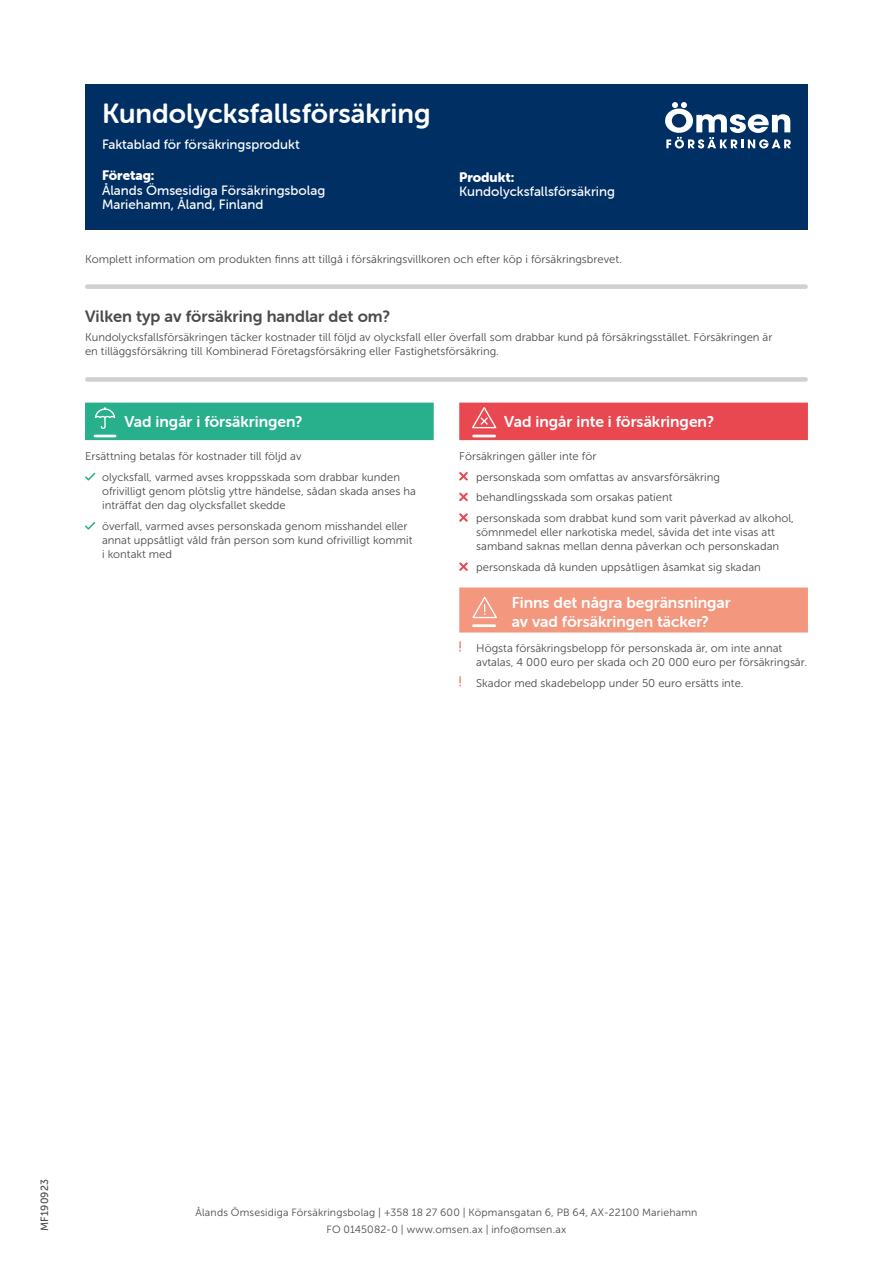
<style>
.page{position:relative;width:893px;height:1263px;background:#fff}
.page>*{position:absolute;margin:0;border:0;box-sizing:border-box;transform-origin:0 0}
._1__Rub__Försäkringen{font:27.75px "Museo Sans Rounded 700";color:#fff}
._2__Rub_ingress{font:16.5px "Museo Sans Rounded 700";color:#4a4a49}
.A__Orange__Begränsningar{font:15.75px/19.5px "Museo Sans Rounded 700";color:#fff}
.A__Röd__Vad__ingår_inte{font:15.75px "Museo Sans Rounded 700";color:#fff}
.A__Grön_1__Vad_ingår{font:15.75px "Museo Sans Rounded 700";color:#fff}
.Dårad{font:13.5px/14.2px "Museo Sans Rounded 500";color:#fff}
.brödtext{font:13.5px/14.2px "Museo Sans Rounded 500";color:#fff}
.Bröd_uppräkning{font:11.25px/14.2px "Museo Sans 300";color:#4a4a49}
.brödtext-2{font:11.25px/14.2px "Museo Sans 300";color:#4a4a49}
.brödtext-3{font:10.5px "Museo Sans 300";letter-spacing:.015em;color:#4a4a49}
.t1{font:10.5px "Museo Sans 500";letter-spacing:.015em;color:#4a4a49}
.s1{font-family:"Museo Sans Rounded 900"}
</style>
<div class="page">
<div style="left:85px;top:85px;width:723px;height:145px;background:#002f63"></div>
<svg style="left:665px;top:102px;width:126px;height:46px"></svg>
<div style="left:85px;top:403px;width:349px;height:37px;background:#28af8c"></div>
<hr style="left:95px;top:435px;width:20px;height:2px;background:#fff">
<svg style="left:94px;top:407px;width:22px;height:22px"></svg>
<svg style="left:85px;top:473px;width:10px;height:7px"></svg>
<svg style="left:85px;top:522px;width:10px;height:8px"></svg>
<div style="left:459px;top:403px;width:349px;height:37px;background:#e94850"></div>
<div style="left:459px;top:587px;width:349px;height:45px;background:#f3977f"></div>
<hr style="left:474px;top:435px;width:21px;height:2px;background:#fff">
<svg style="left:472px;top:407px;width:25px;height:22px"></svg>
<svg style="left:459px;top:472px;width:9px;height:9px"></svg>
<svg style="left:459px;top:492px;width:9px;height:9px"></svg>
<svg style="left:459px;top:513px;width:9px;height:9px"></svg>
<svg style="left:459px;top:562px;width:9px;height:9px"></svg>
<hr style="left:473px;top:624px;width:22px;height:3px;background:#fff">
<svg style="left:472px;top:596px;width:25px;height:23px"></svg>
<svg style="left:459px;top:641px;width:2px;height:11px"></svg>
<svg style="left:459px;top:676px;width:2px;height:11px"></svg>
<div style="left:87px;top:284px;width:719px;height:5px;background:#d0d0d0"></div>
<div style="left:87px;top:377px;width:719px;height:5px;background:#d0d0d0"></div>
<p class="_1__Rub__Försäkringen" style="left:102px;top:98px;width:330px">Kundolycksfallsförsäkring</p>
<p class="Dårad" style="left:102px;top:137px;width:199px">Faktablad för försäkringsprodukt</p>
<p class="Dårad" style="left:102px;top:169px;width:225px"><span class="s1">Företag:<br></span>Ålands Ömsesidiga Försäkringsbolag<br>Mariehamn, Åland, Finland</p>
<p class="brödtext" style="left:459px;top:170px;width:157px"><span class="s1">Produkt:<br></span>Kundolycksfallsförsäkring</p>
<p class="brödtext-2" style="left:85px;top:252px;width:538px">Komplett information om produkten finns att tillgå i försäkringsvillkoren och efter köp i försäkringsbrevet.</p>
<p class="_2__Rub_ingress" style="left:85px;top:307px;width:307px">Vilken typ av försäkring handlar det om?</p>
<p class="brödtext-2" style="left:85px;top:330px;width:689px">Kundolycksfallsförsäkringen täcker kostnader till följd av olycksfall eller överfall som drabbar kund på försäkringsstället. Försäkringen är en tilläggsförsäkring till Kombinerad Företagsförsäkring eller Fastighetsförsäkring.</p>
<h2 class="A__Grön_1__Vad_ingår" style="left:124px;top:413px;width:180px">Vad ingår i försäkringen?</h2>
<p class="Bröd_uppräkning" style="left:85px;top:449px;width:218px">Ersättning betalas för kostnader till följd av</p>
<p class="Bröd_uppräkning" style="left:102px;top:470px;width:315px">olycksfall, varmed avses kroppsskada som drabbar kunden ofrivilligt genom plötslig yttre händelse, sådan skada anses ha inträffat den dag olycksfallet skedde</p>
<p class="Bröd_uppräkning" style="left:102px;top:519px;width:312px">överfall, varmed avses personskada genom misshandel eller annat uppsåtligt våld från person som kund ofrivilligt kommit i kontakt med</p>
<h2 class="A__Röd__Vad__ingår_inte" style="left:504px;top:413px;width:211px">Vad ingår inte i försäkringen?</h2>
<p class="Bröd_uppräkning" style="left:459px;top:449px;width:139px">Försäkringen gäller inte för</p>
<p class="Bröd_uppräkning" style="left:476px;top:470px;width:245px">personskada som omfattas av ansvarsförsäkring</p>
<p class="Bröd_uppräkning" style="left:476px;top:490px;width:198px">behandlingsskada som orsakas patient</p>
<p class="Bröd_uppräkning" style="left:476px;top:511px;width:319px">personskada som drabbat kund som varit påverkad av alkohol, sömnmedel eller narkotiska medel, såvida det inte visas att samband saknas mellan denna påverkan och personskadan</p>
<p class="Bröd_uppräkning" style="left:476px;top:560px;width:286px">personskada då kunden uppsåtligen åsamkat sig skadan</p>
<h2 class="A__Orange__Begränsningar" style="left:512px;top:592px;width:221px">Finns det några begränsningar av vad försäkringen täcker?</h2>
<p class="Bröd_uppräkning" style="left:476px;top:641px;width:332px">Högsta försäkringsbelopp för personskada är, om inte annat avtalas, 4 000 euro per skada och 20 000 euro per försäkringsår.</p>
<p class="Bröd_uppräkning" style="left:476px;top:676px;width:269px">Skador med skadebelopp under 50 euro ersätts inte.</p>
<p class="t1" style="left:39px;top:1231px;width:53px;rotate:-90deg">MF190923</p>
<p class="brödtext-3" style="left:195px;top:1207px;width:504px">Ålands Ömsesidiga Försäkringsbolag | +358 18 27 600 | Köpmansgatan 6, PB 64, AX-22100 Mariehamn</p>
<p class="brödtext-3" style="left:327px;top:1223px;width:241px">FO 0145082-0 | www.omsen.ax | info@omsen.ax</p>
</div>
